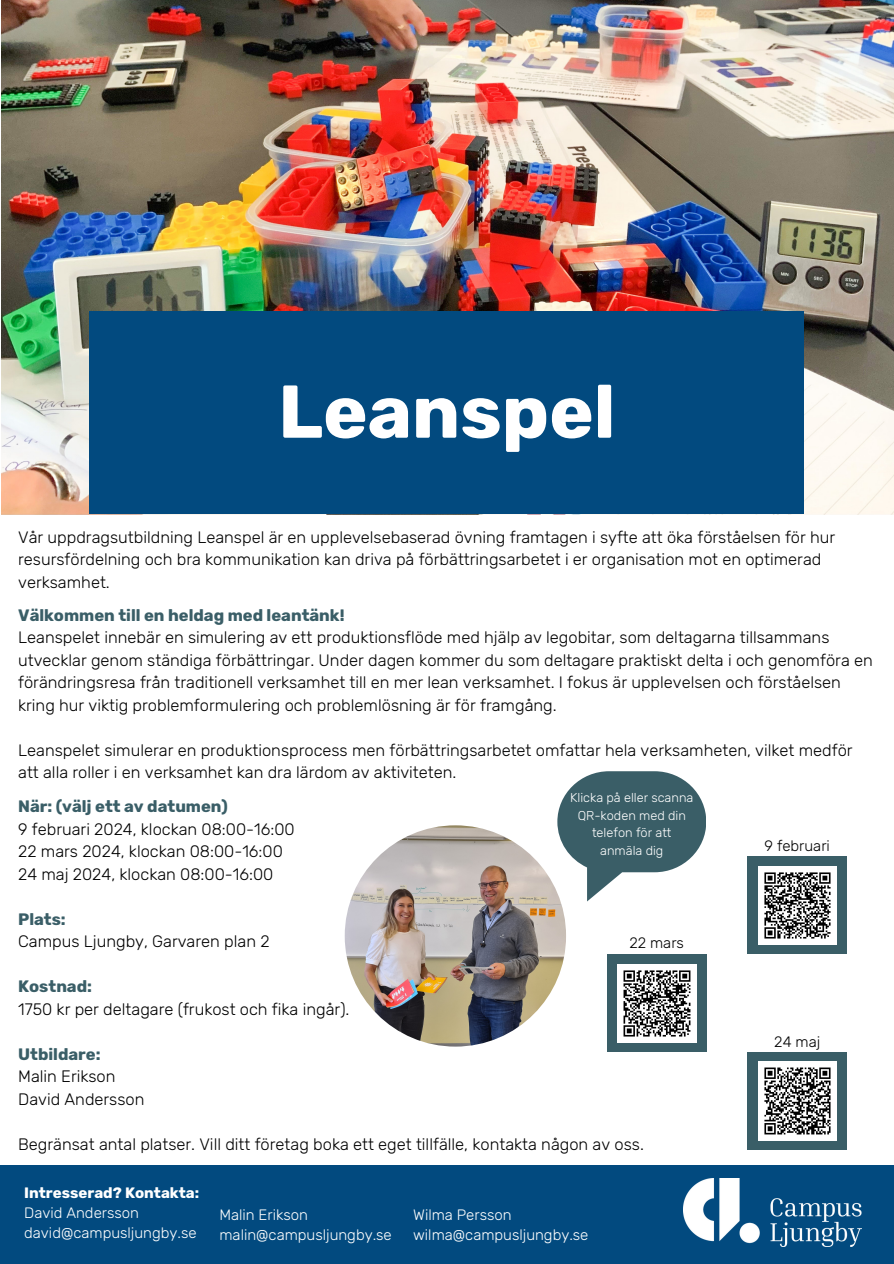
<style>
.page{position:relative;width:894px;height:1264px;background:#fff}
.page>*{position:absolute;margin:0;border:0;box-sizing:border-box;transform-origin:0 0}
.t1{font:700 74.7px "Rubik";color:#fff}
.t2{font:300 16.5px/22.5px "Rubik";color:#000}
.t3{font:700 16.5px "Rubik";color:#3a5e67}
.t4{font:300 15px "Rubik";color:#fff}
.t5{font:700 15px "Rubik";color:#fff}
.t6{font:300 15px "Rubik";color:#000}
.t7{font:300 12.75px/17.7px "Rubik";color:#fff;text-align:center}
</style>
<div class="page">
<img style="left:2px;top:0;width:891px;height:514px">
<div style="left:89px;top:312px;width:715px;height:202px;background:#024a7f"></div>
<div style="left:0;top:1165px;width:893px;height:98px;background:#024a7f"></div>
<img style="left:683px;top:1178px;width:178px;height:68px">
<svg style="left:557px;top:771px;width:149px;height:101px;background:#57757d"></svg>
<div style="left:747px;top:856px;width:99px;height:98px;background:#3a5e67"></div>
<img style="left:758px;top:866px;width:78px;height:78px">
<img style="left:344px;top:825px;width:222px;height:221px;border-radius:50%">
<div style="left:747px;top:1052px;width:99px;height:98px;background:#3a5e67"></div>
<div style="left:607px;top:954px;width:99px;height:98px;background:#3a5e67"></div>
<img style="left:617px;top:964px;width:79px;height:78px">
<img style="left:758px;top:1061px;width:78px;height:79px">
<p class="t1" style="left:278px;top:368px;width:338px">Leanspel</p>
<p class="t2" style="left:18px;top:526px;width:818px">Vår uppdragsutbildning Leanspel är en upplevelsebaserad övning framtagen i syfte att öka förståelsen för hur resursfördelning och bra kommunikation kan driva på förbättringsarbetet i er organisation mot en optimerad verksamhet.</p>
<p class="t3" style="left:18px;top:605px;width:328px">Välkommen till en heldag med leantänk!</p>
<p class="t2" style="left:18px;top:626px;width:855px">Leanspelet innebär en simulering av ett produktionsflöde med hjälp av legobitar, som deltagarna tillsammans utvecklar genom ständiga förbättringar. Under dagen kommer du som deltagare praktiskt delta i och genomföra en förändringsresa från traditionell verksamhet till en mer lean verksamhet. I fokus är upplevelsen och förståelsen kring hur viktig problemformulering och problemlösning är för framgång.</p>
<p class="t2" style="left:18px;top:738px;width:835px">Leanspelet simulerar en produktionsprocess men förbättringsarbetet omfattar hela verksamheten, vilket medför att alla roller i en verksamhet kan dra lärdom av aktiviteten.</p>
<p class="t3" style="left:18px;top:796px;width:211px">När: (välj ett av datumen)</p>
<p class="t2" style="left:18px;top:817px;width:278px">9 februari 2024, klockan 08:00-16:00</p>
<p class="t2" style="left:18px;top:840px;width:266px">22 mars 2024, klockan 08:00-16:00</p>
<p class="t2" style="left:18px;top:862px;width:257px">24 maj 2024, klockan 08:00-16:00</p>
<p class="t3" style="left:18px;top:909px;width:49px">Plats:</p>
<p class="t2" style="left:18px;top:930px;width:253px">Campus Ljungby, Garvaren plan 2</p>
<p class="t3" style="left:18px;top:976px;width:75px">Kostnad:</p>
<p class="t2" style="left:18px;top:997px;width:333px">1750 kr per deltagare (frukost och fika ingår).</p>
<p class="t3" style="left:18px;top:1044px;width:84px">Utbildare:</p>
<p class="t2" style="left:18px;top:1065px;width:99px">Malin Erikson</p>
<p class="t2" style="left:18px;top:1087px;width:128px">David Andersson</p>
<p class="t2" style="left:18px;top:1132px;width:627px">Begränsat antal platser. Vill ditt företag boka ett eget tillfälle, kontakta någon av oss.</p>
<p class="t7" style="left:570px;top:788px;width:125px">Klicka på eller scanna<br>QR-koden med din telefon för att anmäla dig</p>
<p class="t6" style="left:764px;top:837px;width:67px">9 februari</p>
<p class="t6" style="left:629px;top:933px;width:56px">22 mars</p>
<p class="t6" style="left:774px;top:1032px;width:47px">24 maj</p>
<p class="t5" style="left:24px;top:1183px;width:176px">Intresserad? Kontakta:</p>
<p class="t4" style="left:24px;top:1203px;width:116px">David Andersson</p>
<p class="t4" style="left:24px;top:1223px;width:174px">david@campusljungby.se</p>
<p class="t4" style="left:219px;top:1205px;width:90px">Malin Erikson</p>
<p class="t4" style="left:219px;top:1225px;width:174px">malin@campusljungby.se</p>
<p class="t4" style="left:413px;top:1205px;width:100px">Wilma Persson</p>
<p class="t4" style="left:413px;top:1225px;width:177px">wilma@campusljungby.se</p>
</div>
